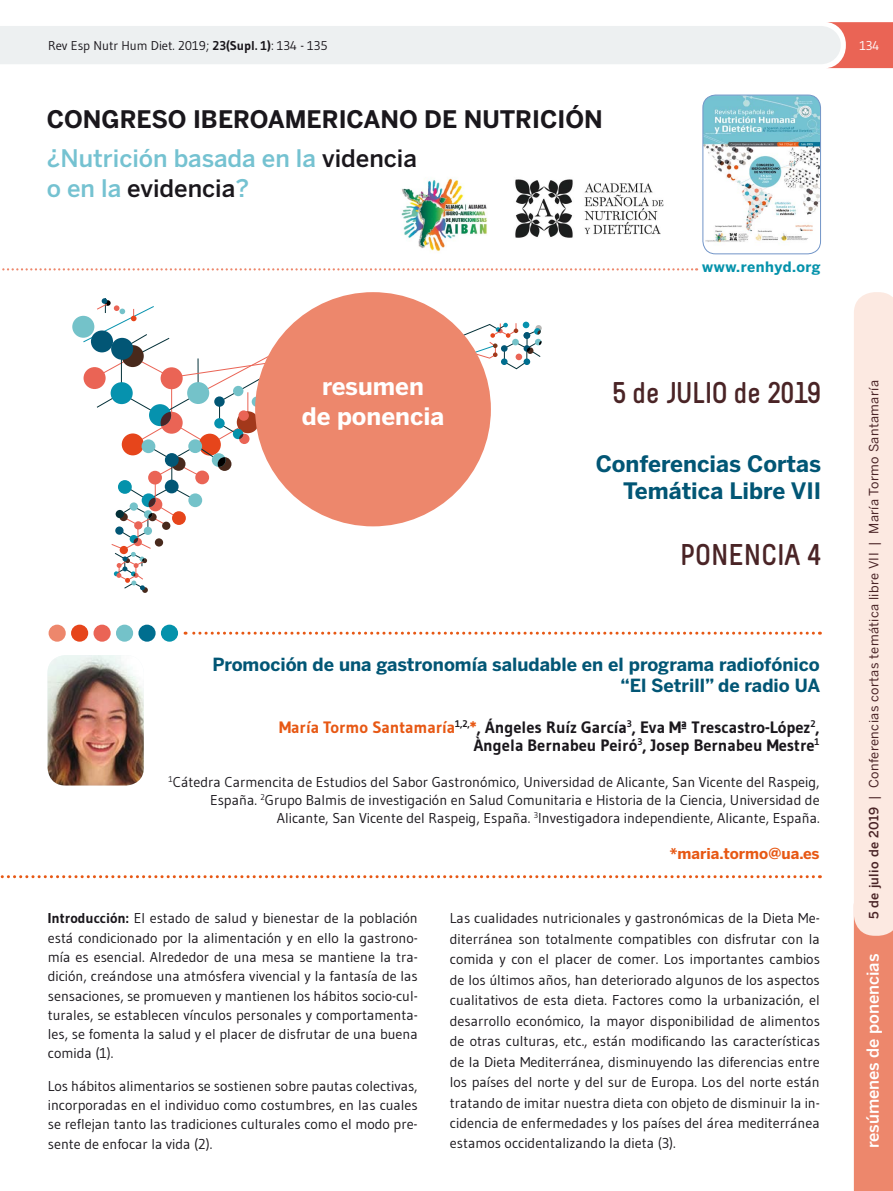
<style>
.page{position:relative;width:893px;height:1191px;background:#fff}
.page>*{position:absolute;margin:0;border:0;box-sizing:border-box;transform-origin:0 0}
.t1{font:700 30px "Melbourne";color:#4a2426}
.t2{font:500 24px/30px "Benton Sans";color:#75c2d1}
.t3{font:700 24px "Benton Sans";color:#1a171c}
.t4{font:700 24px/29.5px "Benton Sans";color:#fff;text-align:center}
.t5{font:700 22.5px/27px "Benton Sans";color:#025675;text-align:right}
.t6{font:700 18px/21px "Benton Sans";color:#025675;text-align:right}
.t7{font:700 16.5px/18px "Gudea";color:#1a171c;text-align:right}
.t8{font:500 16.5px "Benton Sans";color:#fff}
.t9{font:700 15px "Benton Sans";color:#e75814}
.t10{font:14.25px/20.4px "Gudea";color:#1a171c;text-align:justify}
.t11{font:700 14.25px "Benton Sans";letter-spacing:.04em;color:#0492ab}
.t12{font:12.75px "Benton Sans";letter-spacing:.03em;color:#4a2426}
.t13{font:12.75px "Gudea";color:#1a171c}
.t14{font:12.75px "Gudea";color:#fff}
.s1{font-weight:700}
.s2{color:#1a171c}
.s3{color:#e75814}
.s4{font-weight:500}
</style>
<div class="page">
<div style="left:72px;top:316px;width:22px;height:22px;background:#74c2c9;border-radius:50%"></div>
<svg style="left:83px;top:298px;width:459px;height:295px"></svg>
<div style="left:91px;top:330px;width:22px;height:22px;background:#025675;border-radius:50%"></div>
<div style="left:187px;top:382px;width:22px;height:22px;background:#74c2c9;border-radius:50%"></div>
<svg style="left:854px;top:292px;width:39px;height:899px;background:#f7ccbf"></svg>
<svg style="left:0;top:22px;width:893px;height:46px"></svg>
<img style="left:703px;top:95px;width:117px;height:152px">
<div style="left:702px;top:95px;width:119px;height:159px;border:1px solid #7295c8;border-radius:13px"></div>
<div style="left:255px;top:292px;width:236px;height:234px;background:#ed876c;border-radius:50%"></div>
<img style="left:401px;top:178px;width:263px;height:74px">
<svg style="left:2px;top:268px;width:695px;height:2px"></svg>
<img style="left:48px;top:655px;width:96px;height:130px">
<svg style="left:0;top:875px;width:813px;height:3px"></svg>
<svg style="left:185px;top:631px;width:628px;height:3px"></svg>
<div style="left:49px;top:624px;width:17px;height:17px;background:#ed876c;border-radius:50%"></div>
<div style="left:71px;top:624px;width:17px;height:17px;background:#e6451b;border-radius:50%"></div>
<div style="left:94px;top:624px;width:17px;height:17px;background:#ea6455;border-radius:50%"></div>
<div style="left:116px;top:624px;width:17px;height:17px;background:#74c2c9;border-radius:50%"></div>
<div style="left:138px;top:624px;width:18px;height:17px;background:#006e8f;border-radius:50%"></div>
<div style="left:161px;top:624px;width:17px;height:17px;background:#0492ab;border-radius:50%"></div>
<p class="t13" style="left:48px;top:37px;width:281px">Rev Esp Nutr Hum Diet. 2019; <span class="s1">23(Supl. 1)</span>: 134 - 135</p>
<p class="t14" style="left:859px;top:37px;width:21px">134</p>
<h2 class="t3" style="left:47px;top:105px;width:558px">CONGRESO IBEROAMERICANO DE NUTRICIÓN</h2>
<h2 class="t2" style="left:47px;top:143px;width:372px">¿Nutrición basada en la <span class="s2">videncia </span>o en la <span class="s2">evidencia</span>?</h2>
<h2 class="t4" style="left:302px;top:371px;width:144px">resumen<br>de ponencia</h2>
<p class="t11" style="left:702px;top:258px;width:120px">www.renhyd.org</p>
<h1 class="t1" style="left:613px;top:376px;width:209px">5 de JULIO de 2019</h1>
<h3 class="t5" style="left:596px;top:450px;width:227px">Conferencias Cortas<br>Temática Libre VII</h3>
<h1 class="t1" style="left:680px;top:539px;width:143px">PONENCIA 4</h1>
<p class="t6" style="left:213px;top:654px;width:609px">Promoción de una gastronomía saludable en el programa radiofónico “El Setrill” de radio UA</p>
<p class="t7" style="left:279px;top:718px;width:542px"><span class="s3">María Tormo Santamaría</span><sup>1,2,</sup><span class="s3">*</span>, Ángeles Ruíz García<sup>3</sup>, Eva Mª Trescastro-López<sup>2</sup>,<br>Àngela Bernabeu Peiró<sup>3</sup>, Josep Bernabeu Mestre<sup>1</sup></p>
<p class="t10" style="left:169px;top:772px;width:653px;line-height:18px;text-align:right"><sup>1</sup>Cátedra Carmencita de Estudios del Sabor Gastronómico, Universidad de Alicante, San Vicente del Raspeig,<br>España. <sup>2</sup>Grupo Balmis de investigación en Salud Comunitaria e Historia de la Ciencia, Universidad de<br>Alicante, San Vicente del Raspeig, España. <sup>3</sup>Investigadora independiente, Alicante, España.</p>
<p class="t9" style="left:670px;top:844px;width:151px">*maria.tormo@ua.es</p>
<p class="t10" style="left:48px;top:908px;width:371px;line-height:19.4px"><span class="s1">Introducción:</span> El estado de salud y bienestar de la población está condicionado por la alimentación y en ello la gastrono&shy;mía es esencial. Alrededor de una mesa se mantiene la tra&shy;dición, creándose una atmósfera vivencial y la fantasía de las sensaciones, se promueven y mantienen los hábitos socio-cul&shy;turales, se establecen vínculos personales y comportamenta&shy;les, se fomenta la salud y el placer de disfrutar de una buena comida (1).</p>
<p class="t10" style="left:48px;top:1075px;width:371px;line-height:19.4px">Los hábitos alimentarios se sostienen sobre pautas colectivas, incorporadas en el individuo como costumbres, en las cuales se reflejan tanto las tradiciones culturales como el modo pre&shy;sente de enfocar la vida (2).</p>
<p class="t10" style="left:450px;top:908px;width:371px">Las cualidades nutricionales y gastronómicas de la Dieta Me&shy;diterránea son totalmente compatibles con disfrutar con la comida y con el placer de comer. Los importantes cambios de los últimos años, han deteriorado algunos de los aspectos cualitativos de esta dieta. Factores como la urbanización, el desarrollo económico, la mayor disponibilidad de alimentos de otras culturas, etc., están modificando las características de la Dieta Mediterránea, disminuyendo las diferencias entre los países del norte y del sur de Europa. Los del norte están tratando de imitar nuestra dieta con objeto de disminuir la in&shy;cidencia de enfermedades y los países del área mediterránea estamos occidentalizando la dieta (3).</p>
<p class="t12" style="left:866px;top:919px;width:541px;rotate:-90deg"><span class="s4">5 de julio de 2019</span> | Conferencias cortas temática libre VII | María Tormo Santamaría</p>
<p class="t8" style="left:863px;top:1148px;width:196px;rotate:-90deg">resúmenes de ponencias</p>
</div>
